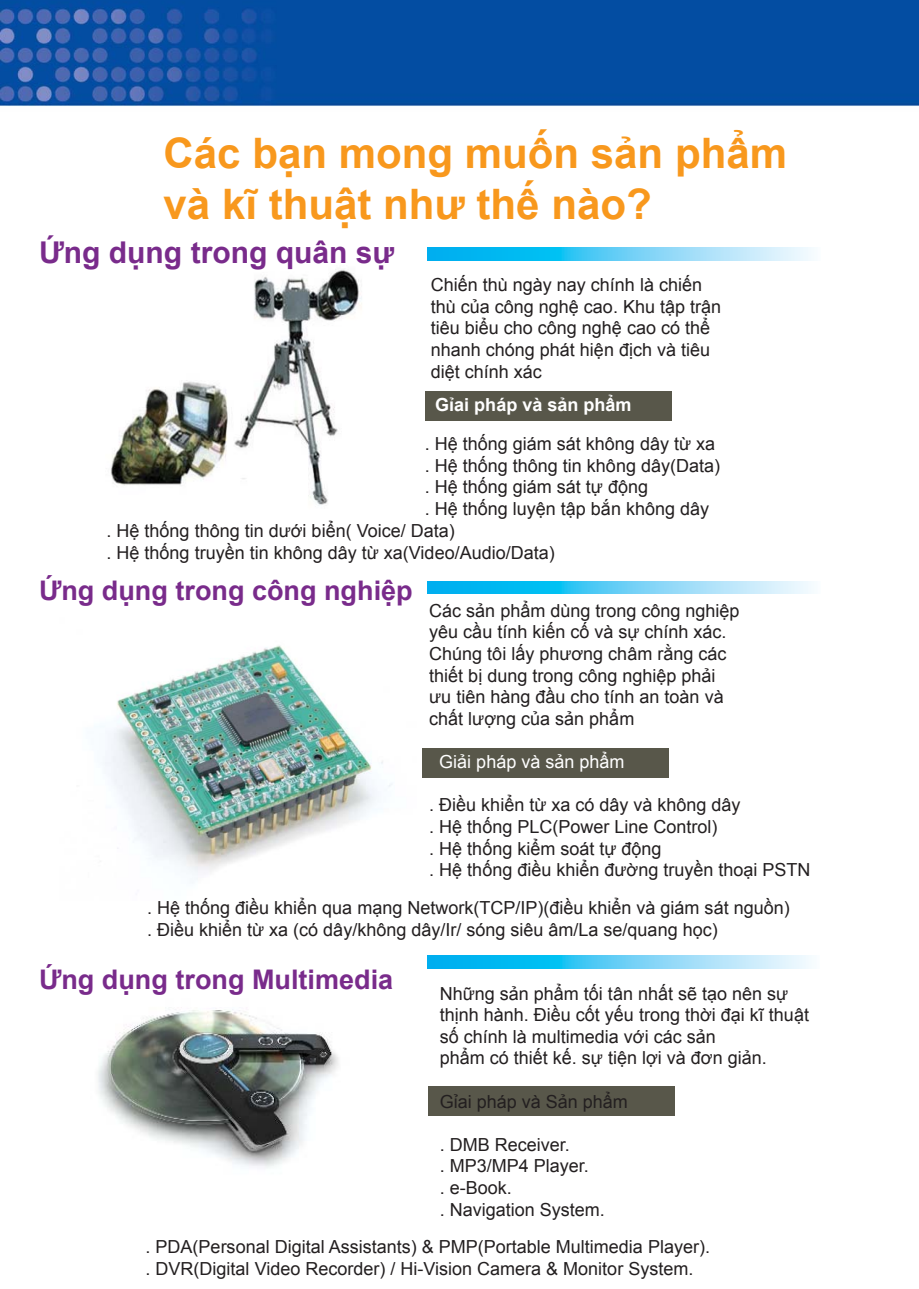
<style>
.page{position:relative;width:919px;height:1289px;background:#fff}
.page>*{position:absolute;margin:0;border:0;box-sizing:border-box;transform-origin:0 0}
.t1{font:700 42px/50.4px "Arial";color:#f8981d}
.t2{font:700 30px "Arial";color:#792b8b}
.t3{font:700 27px "Arial";color:#792b8b}
.t4{font:18px/21.6px "Arial";color:#231f20}
.t5{font:700 18px "Arial";color:#fff}
.t6{font:18px "Arial";color:#fff}
</style>
<div class="page">
<img style="left:98px;top:1009px;width:241px;height:159px">
<svg style="left:427px;top:247px;width:385px;height:13px;background:#62d0f6"></svg>
<img style="left:99px;top:645px;width:293px;height:238px">
<img style="left:110px;top:269px;width:252px;height:236px">
<div style="left:425px;top:391px;width:247px;height:29px;background:#58574a"></div>
<div style="left:422px;top:747px;width:247px;height:30px;background:#58574a"></div>
<div style="left:428px;top:1085px;width:247px;height:30px;background:#58574a"></div>
<svg style="left:427px;top:581px;width:385px;height:13px;background:#62d0f6"></svg>
<svg style="left:427px;top:955px;width:384px;height:13px;background:#62d0f6"></svg>
<img style="left:0;top:1px;width:918px;height:105px">
<h1 class="t1" style="left:164px;top:128px;width:625px">Các bạn mong muốn sản phẩm và kĩ thuật như thế nào?</h1>
<h2 class="t2" style="left:39px;top:235px;width:356px">Ứng dụng trong quân sự</h2>
<p class="t4" style="left:430px;top:274px;width:292px">Chiến thù ngày nay chính là chiến thù của công nghệ cao. Khu tập trận tiêu biểu cho công nghệ cao có thể nhanh chóng phát hiện địch và tiêu diệt chính xác</p>
<p class="t5" style="left:435px;top:395px;width:198px">Gỉai pháp và sản phẩm</p>
<p class="t4" style="left:425px;top:433px;width:297px">. Hệ thống giám sát không dây từ xa . Hệ thống thông tin không dây(Data) . Hệ thống giám sát tự động<br>. Hệ thống luyện tập bắn không dây</p>
<p class="t4" style="left:107px;top:520px;width:449px">. Hệ thống thông tin dưới biển( Voice/ Data)<br>. Hệ thống truyền tin không dây từ xa(Video/Audio/Data)</p>
<p class="t4" style="left:429px;top:599px;width:312px">Các sản phẩm dùng trong công nghiệp yêu cầu tính kiến cố và sự chính xác.<br>Chúng tôi lấy phương châm rằng các thiết bị dung trong công nghiệp phải ưu tiên hàng đầu cho tính an toàn và chất lượng của sản phẩm</p>
<p class="t6" style="left:439px;top:751px;width:187px">Giải pháp và sản phẩm</p>
<p class="t4" style="left:429px;top:794px;width:383px">. Điều khiển từ xa có dây và không dây<br>. Hệ thống PLC(Power Line Control)<br>. Hệ thống kiểm soát tự động<br>. Hệ thống điều khiển đường truyền thoại PSTN</p>
<h3 class="t3" style="left:39px;top:576px;width:375px">Ứng dụng trong công nghiệp</h3>
<p class="t4" style="left:147px;top:896px;width:644px">. Hệ thống điều khiển qua mạng Network(TCP/IP)(điều khiển và giám sát nguồn) . Điều khiển từ xa (có dây/không dây/Ir/ sóng siêu âm/La se/quang học)</p>
<h3 class="t3" style="left:39px;top:964px;width:355px">Ứng dụng trong Multimedia</h3>
<p class="t4" style="left:439px;top:982px;width:371px">Những sản phẩm tối tân nhất sẽ tạo nên sự thịnh hành. Điều cốt yếu trong thời đại kĩ thuật số chính là multimedia với các sản<br>phẩm có thiết kế. sự tiện lợi và đơn giản.</p>
<p class="t4" style="left:439px;top:1090px;width:190px">Gỉai pháp và Sản phẩm</p>
<p class="t4" style="left:439px;top:1133px;width:167px">. DMB Receiver.<br>. MP3/MP4 Player.<br>. e-Book.<br>. Navigation System.</p>
<p class="t4" style="left:146px;top:1235px;width:566px">. PDA(Personal Digital Assistants) &amp; PMP(Portable Multimedia Player). . DVR(Digital Video Recorder) / Hi-Vision Camera &amp; Monitor System.</p>
</div>
